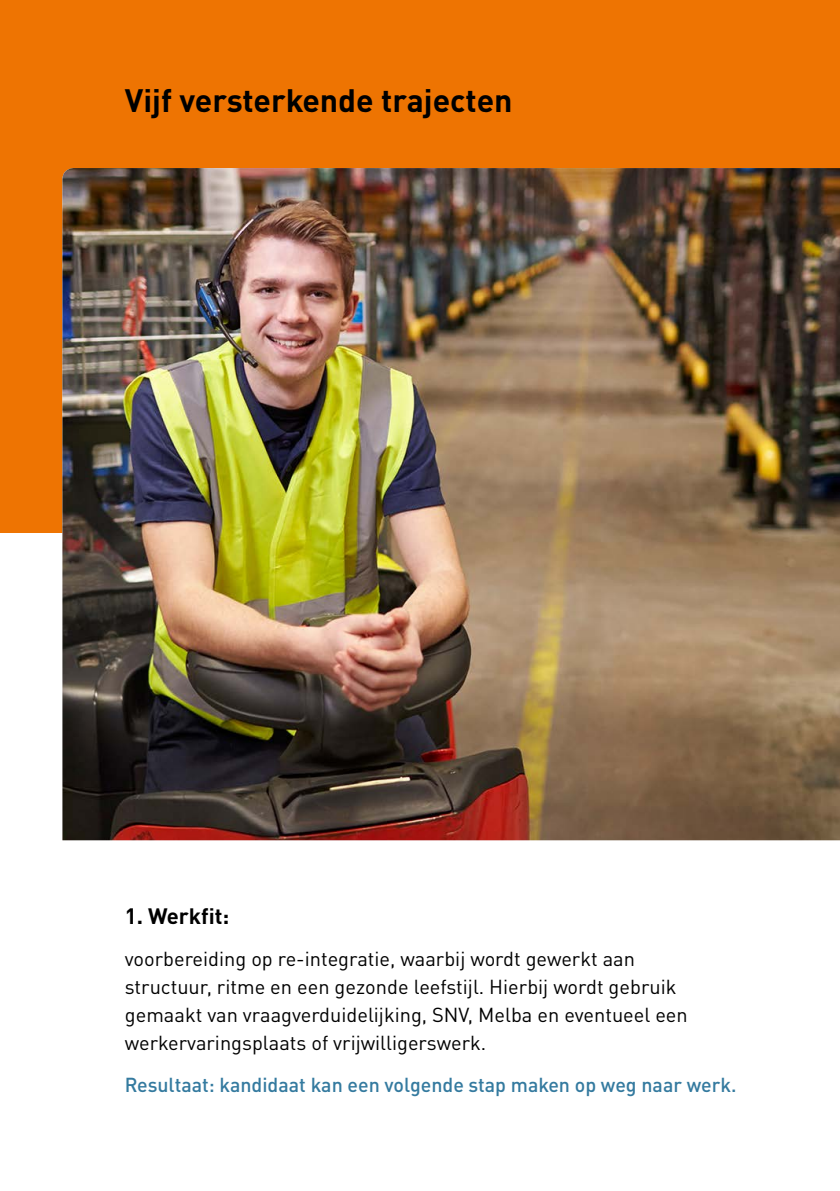
<style>
.page{position:relative;width:840px;height:1191px;background:#fff}
.page>*{position:absolute;margin:0;border:0;box-sizing:border-box;transform-origin:0 0}
.t1{font:700 32px "DIN Pro";color:#000}
.t2{font:700 22px "DIN Pro";color:#000}
.t3{font:20px/28px "DIN Pro";color:#000}
.t4{font:500 20px "DIN Pro";color:#347a9f}
</style>
<div class="page">
<div style="left:0;top:0;width:839px;height:532px;background:#ee7402"></div>
<img style="left:62px;top:168px;width:777px;height:672px">
<h1 class="t1" style="left:125px;top:74px;width:389px">Vijf versterkende trajecten</h1>
<p class="t2" style="left:125px;top:898px;width:106px">1. Werkfit:</p>
<p class="t3" style="left:125px;top:943px;width:564px">voorbereiding op re-integratie, waarbij wordt gewerkt aan structuur, ritme en een gezonde leefstijl. Hierbij wordt gebruik gemaakt van vraagverduidelijking, SNV, Melba en eventueel een werkervaringsplaats of vrijwilligerswerk.</p>
<p class="t4" style="left:125px;top:1068px;width:613px">Resultaat: kandidaat kan een volgende stap maken op weg naar werk.</p>
</div>
